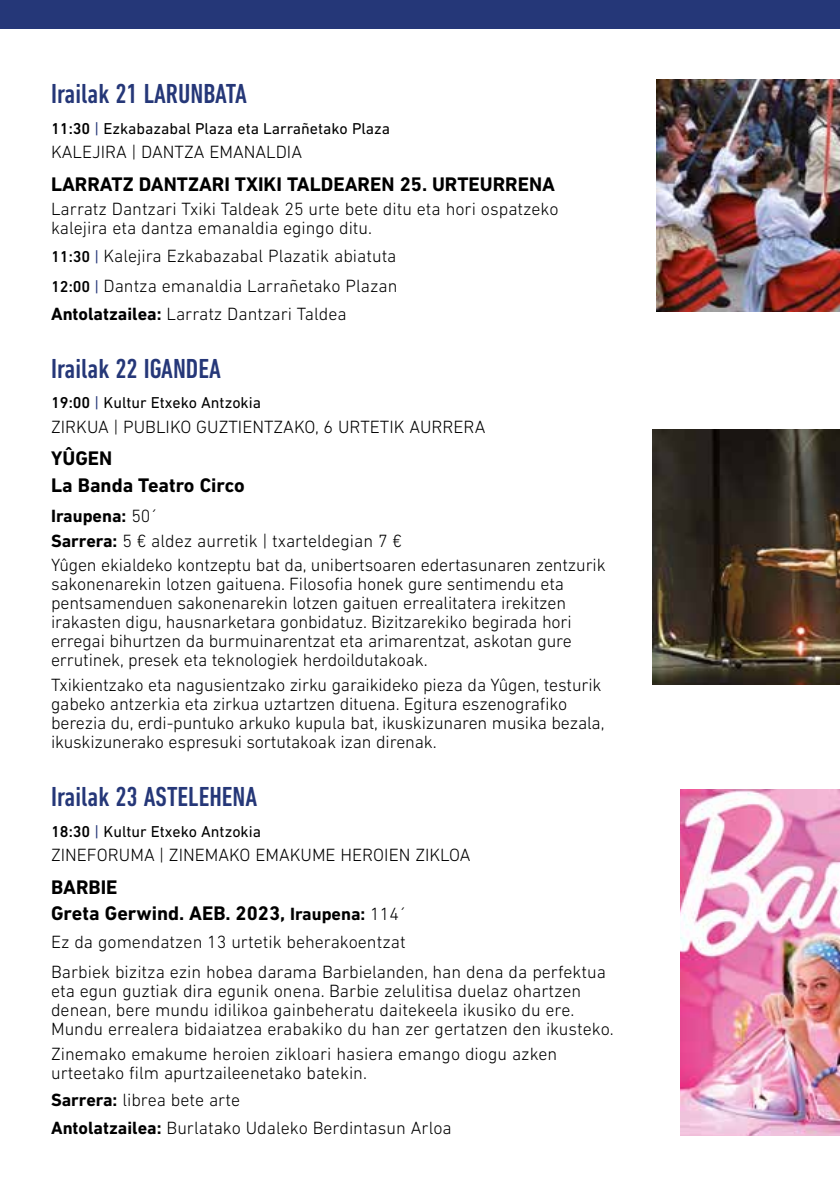
<style>
.page{position:relative;width:840px;height:1191px;background:#fff}
.page>*{position:absolute;margin:0;border:0;box-sizing:border-box;transform-origin:0 0}
.t1{font:500 condensed 28px "DIN Next LT Pro";color:#253778}
.t2{font:700 20px/26.6px "DIN Next LT Pro";color:#000}
.t3{font:300 18px/19px "DIN Next LT Pro";color:#000}
.t4{font:16px "DIN Next LT Pro";color:#000}
.s1{font-weight:500}
.s2{color:#253778}
.s3{font-weight:500;font-size:16px}
.s4{font-weight:400;font-size:16px;color:#253778}
.s5{font-weight:700}
.s6{font-size:18px}
.s7{font-weight:300;font-size:18px}
</style>
<div class="page">
<div style="left:0;top:0;width:839px;height:28px;background:#253778"></div>
<img style="left:656px;top:79px;width:183px;height:233px">
<img style="left:652px;top:429px;width:187px;height:255px">
<img style="left:680px;top:789px;width:159px;height:346px">
<h1 class="t1" style="left:51px;top:78px;width:197px">Irailak 21 LARUNBATA</h1>
<p class="t4" style="left:51px;top:119px;width:340px"><span class="s1">11:30</span> <span class="s2">|</span> Ezkabazabal Plaza eta Larrañetako Plaza</p>
<p class="t3" style="left:51px;top:142px;width:252px">KALEJIRA | DANTZA EMANALDIA</p>
<p class="t2" style="left:51px;top:170px;width:505px">LARRATZ DANTZARI TXIKI TALDEAREN 25. URTEURRENA</p>
<p class="t3" style="left:51px;top:199px;width:509px">Larratz Dantzari Txiki Taldeak 25 urte bete ditu eta hori ospatzeko kalejira eta dantza emanaldia egingo ditu.</p>
<p class="t3" style="left:51px;top:240px;width:347px;line-height:30.4px"><span class="s3">11:30</span> <span class="s4">|</span> Kalejira Ezkabazabal Plazatik abiatuta<br><span class="s3">12:00</span> <span class="s4">|</span> Dantza emanaldia Larrañetako Plazan</p>
<p class="t3" style="left:51px;top:304px;width:297px"><span class="s5">Antolatzailea:</span> Larratz Dantzari Taldea</p>
<h1 class="t1" style="left:51px;top:352px;width:171px">Irailak 22 IGANDEA</h1>
<p class="t4" style="left:51px;top:393px;width:211px"><span class="s1">19:00</span> <span class="s2">|</span> Kultur Etxeko Antzokia</p>
<p class="t3" style="left:51px;top:417px;width:435px">ZIRKUA | PUBLIKO GUZTIENTZAKO, 6 URTETIK AURRERA</p>
<p class="t2" style="left:51px;top:445px;width:195px">YÛGEN<br>La Banda Teatro Circo</p>
<p class="t3" style="left:51px;top:503px;width:556px;line-height:24.6px"><span class="s5">Iraupena:</span> 50´<br><span class="s5">Sarrera:</span> 5 € aldez aurretik | txarteldegian 7 €<br>Yûgen ekialdeko kontzeptu bat da, unibertsoaren edertasunaren zentzurik</p>
<p class="t3" style="left:51px;top:574px;width:522px">sakonenarekin lotzen gaituena. Filosofia honek gure sentimendu eta pentsamenduen sakonenarekin lotzen gaituen errealitatera irekitzen irakasten digu, hausnarketara gonbidatuz. Bizitzarekiko begirada hori erregai bihurtzen da burmuinarentzat eta arimarentzat, askotan gure errutinek, presek eta teknologiek herdoildutakoak.</p>
<p class="t3" style="left:51px;top:675px;width:554px">Txikientzako eta nagusientzako zirku garaikideko pieza da Yûgen, testurik gabeko antzerkia eta zirkua uztartzen dituena. Egitura eszenografiko berezia du, erdi-puntuko arkuko kupula bat, ikuskizunaren musika bezala, ikuskizunerako espresuki sortutakoak izan direnak.</p>
<h1 class="t1" style="left:51px;top:781px;width:208px">Irailak 23 ASTELEHENA</h1>
<p class="t4" style="left:51px;top:822px;width:211px"><span class="s1">18:30</span> <span class="s2">|</span> Kultur Etxeko Antzokia</p>
<p class="t3" style="left:51px;top:845px;width:421px">ZINEFORUMA | ZINEMAKO EMAKUME HEROIEN ZIKLOA</p>
<p class="t2" style="left:51px;top:873px;width:357px">BARBIE<br>Greta Gerwind. AEB. 2023, <span class="s6">Iraupena:</span> <span class="s7">114´</span></p>
<p class="t3" style="left:51px;top:926px;width:556px;line-height:30.4px">Ez da gomendatzen 13 urtetik beherakoentzat<br>Barbiek bizitza ezin hobea darama Barbielanden, han dena da perfektua</p>
<p class="t3" style="left:51px;top:981px;width:564px">eta egun guztiak dira egunik onena. Barbie zelulitisa duelaz ohartzen denean, bere mundu idilikoa gainbeheratu daitekeela ikusiko du ere.<br>Mundu errealera bidaiatzea erabakiko du han zer gertatzen den ikusteko.</p>
<p class="t3" style="left:51px;top:1044px;width:507px">Zinemako emakume heroien zikloari hasiera emango diogu azken urteetako film apurtzaileenetako batekin.</p>
<p class="t3" style="left:51px;top:1086px;width:402px;line-height:27.6px"><span class="s5">Sarrera:</span> librea bete arte<br><span class="s5">Antolatzailea:</span> Burlatako Udaleko Berdintasun Arloa</p>
</div>
